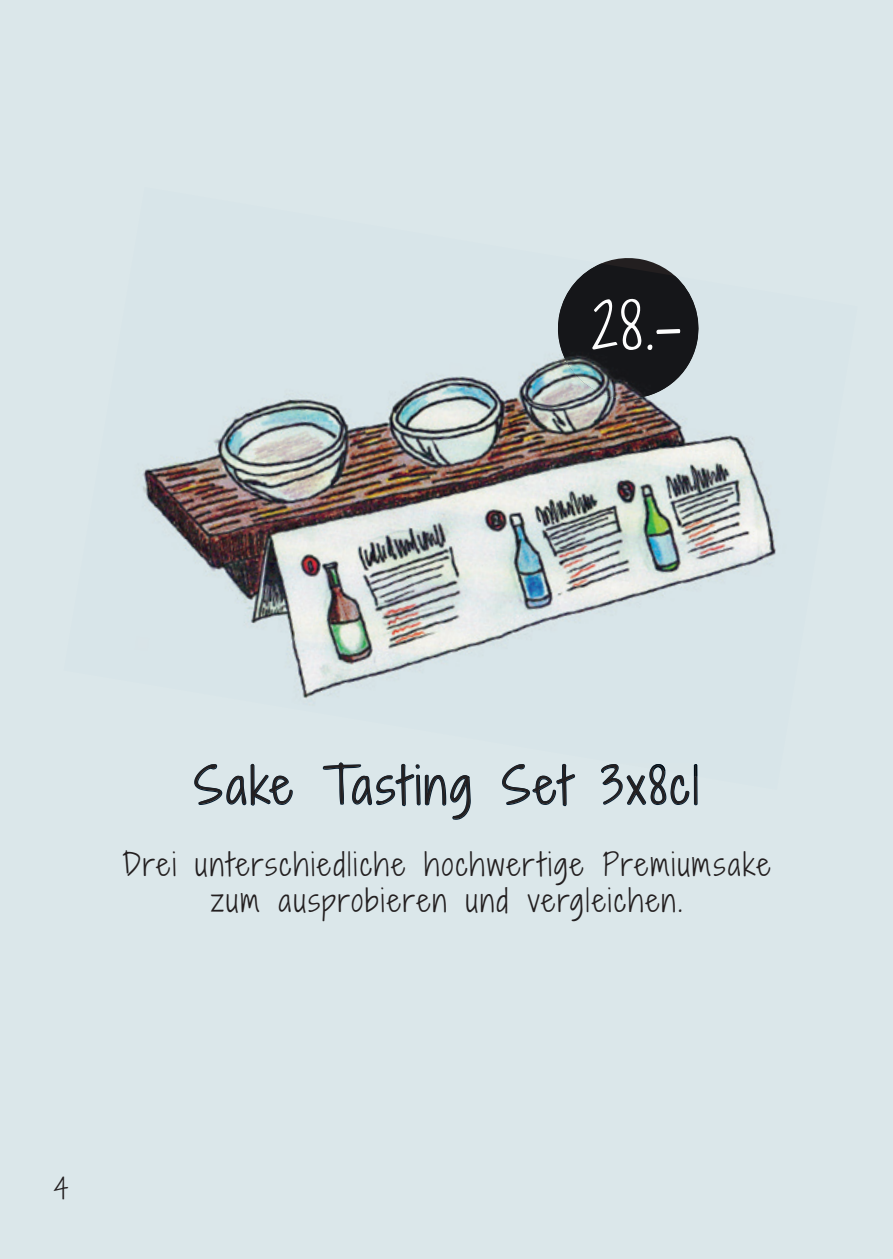
<style>
.page{position:relative;width:893px;height:1259px;background:#dbe7ea}
.page>*{position:absolute;margin:0;border:0;box-sizing:border-box;transform-origin:0 0}
.t1{font:300 48px "Shadows Into";letter-spacing:.07em;color:#231f20}
.t2{font:300 30px/36px "Shadows Into";letter-spacing:.075em;color:#231f20;text-align:center}
.t3{font:300 27px "Shadows Into";color:#231f20}
</style>
<div class="page">
<svg style="left:198px;top:790px;width:500px;height:30px"></svg>
<img style="left:142px;top:258px;width:634px;height:532px">
<img style="left:551px;top:263px;width:151px;height:136px">
<img style="left:592px;top:299px;width:88px;height:51px">
<img style="left:617px;top:763px;width:82px;height:13px">
<img style="left:651px;top:764px;width:46px;height:12px">
<h1 class="t1" style="left:194px;top:750px;width:506px">Sake Tasting Set 3x8cl</h1>
<p class="t2" style="left:122px;top:846px;width:650px">Drei unterschiedliche hochwertige Premiumsake zum ausprobieren und vergleichen.</p>
<p class="t3" style="left:54px;top:1169px;width:17px">4</p>
</div>
